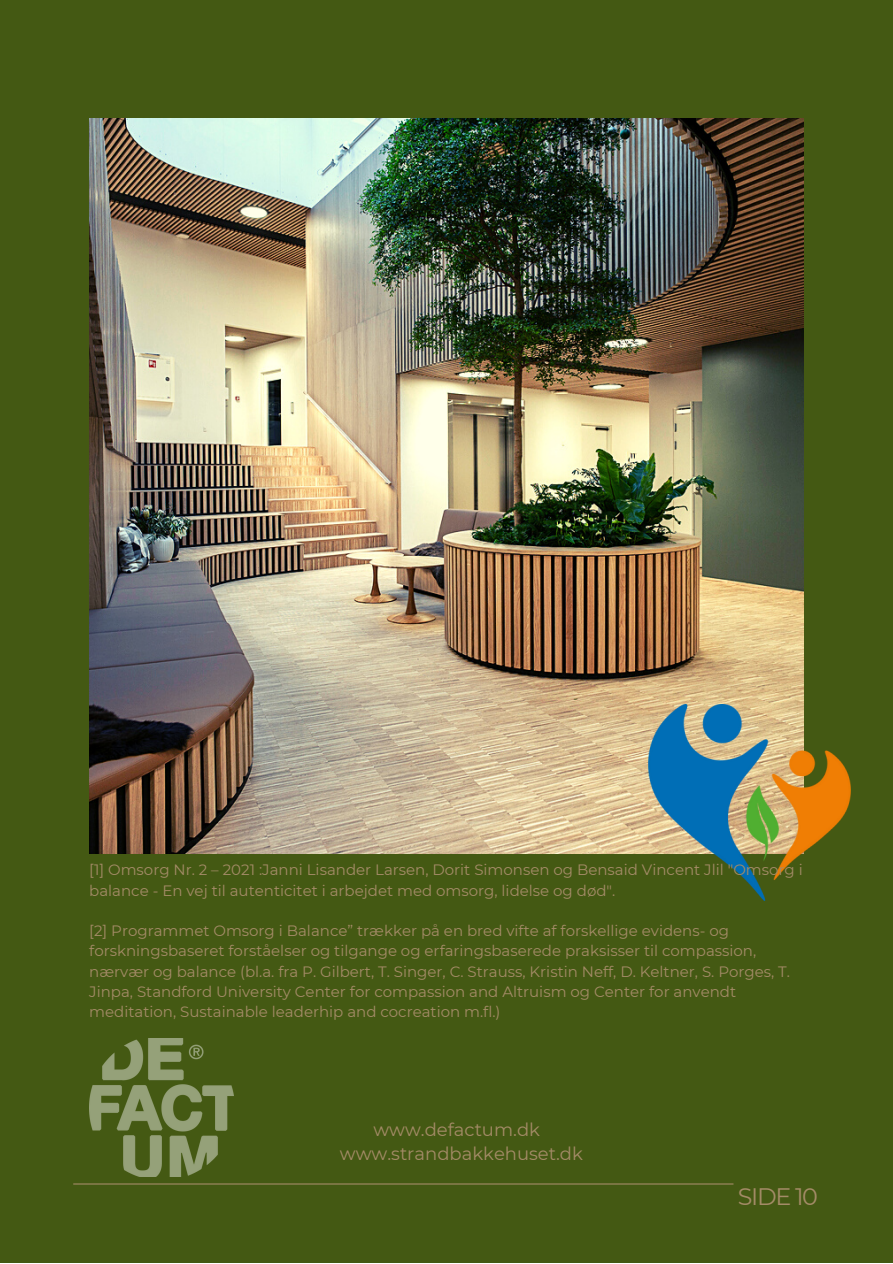
<style>
.page{position:relative;width:893px;height:1264px;background:#fff}
.page>*{position:absolute;margin:0;border:0;box-sizing:border-box;transform-origin:0 0}
.t1{font:23.85px "Montserrat";letter-spacing:-.055em;color:#a48b67}
.t2{font:18px/24.8px "Montserrat";color:#a48b67;text-align:center}
.t3{font:15px/20.2px "Montserrat";color:#a48b67}
</style>
<div class="page">
<div style="left:0;top:0;width:892px;height:1262px;background:#445913"></div>
<hr style="left:73px;top:1183px;width:660px;height:1px;background:#a48b67">
<img style="left:89px;top:118px;width:714px;height:735px">
<img style="left:648px;top:705px;width:202px;height:195px">
<img style="left:89px;top:1038px;width:144px;height:138px">
<p class="t3" style="left:89px;top:859px;width:715px">[1] Omsorg Nr. 2 – 2021 :Janni Lisander Larsen, Dorit Simonsen og Bensaid Vincent Jlil "Omsorg i balance - En vej til autenticitet i arbejdet med omsorg, lidelse og død".</p>
<p class="t3" style="left:89px;top:920px;width:702px">[2] Programmet Omsorg i Balance” trækker på en bred vifte af forskellige evidens- og forskningsbaseret forståelser og tilgange og erfaringsbaserede praksisser til compassion, nærvær og balance (bl.a. fra P. Gilbert, T. Singer, C. Strauss, Kristin Neff, D. Keltner, S. Porges, T.<br>Jinpa, Standford University Center for compassion and Altruism og Center for anvendt meditation, Sustainable leaderhip and cocreation m.fl.)</p>
<p class="t2" style="left:340px;top:1116px;width:244px">www.defactum.dk www.strandbakkehuset.dk</p>
<h1 class="t1" style="left:737px;top:1182px;width:82px">SIDE 10</h1>
</div>
